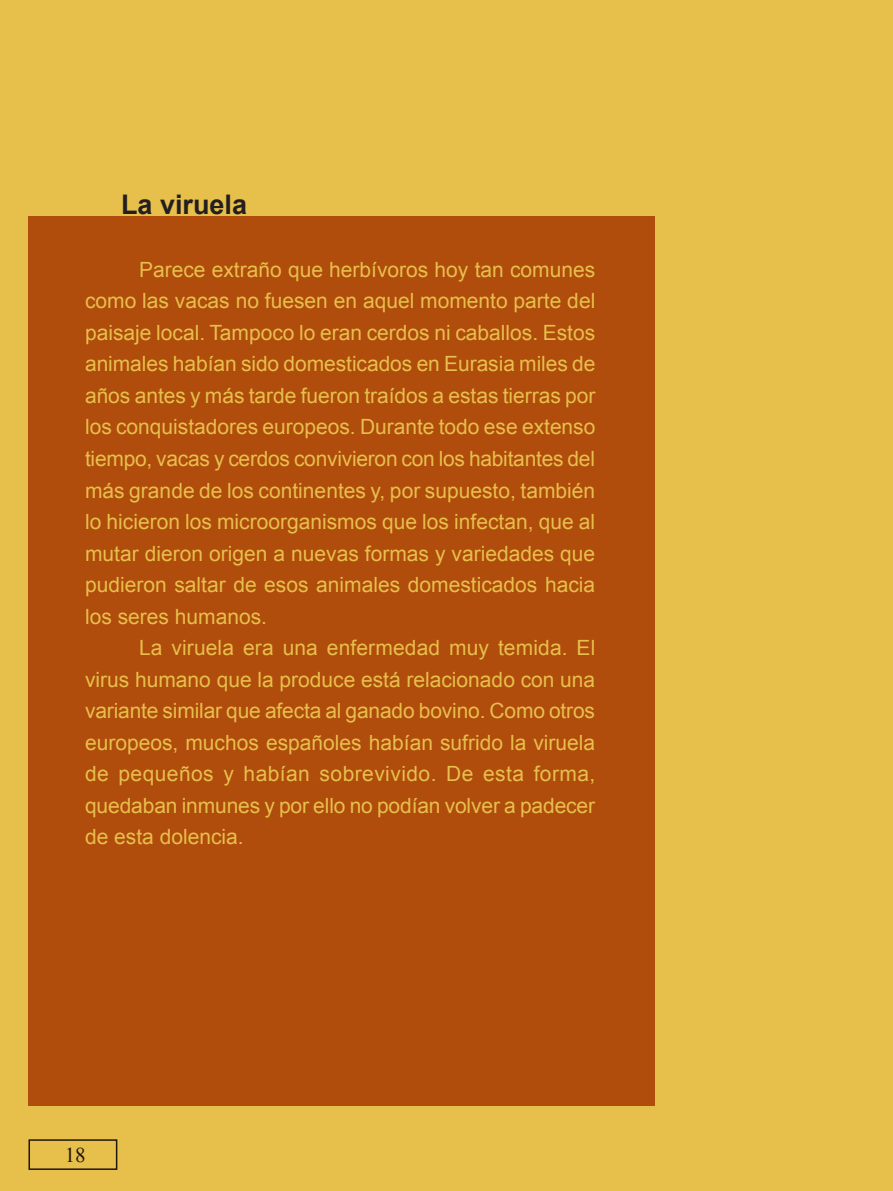
<style>
.page{position:relative;width:893px;height:1191px;background:#e7bf4b}
.page>*{position:absolute;margin:0;border:0;box-sizing:border-box;transform-origin:0 0}
.t1{font:700 27px "Arial";color:#231f20}
.t2{font:21px/31.5px "Arial";color:#e7bf4b;text-align:justify}
.t3{font:21px "Times New Roman";color:#231f20}
</style>
<div class="page">
<div style="left:29px;top:216px;width:626px;height:890px;background:#b04c0c"></div>
<p class="t1" style="left:121px;top:186px;width:128px">La viruela</p>
<p class="t2" style="left:85px;top:254px;width:512px;text-indent:54px">Parece extraño que herbívoros hoy tan comunes como las vacas no fuesen en aquel momento parte del paisaje local. Tampoco lo eran cerdos ni caballos. Estos animales habían sido domesticados en Eurasia miles de años antes y más tarde fueron traídos a estas tierras por los conquistadores europeos. Durante todo ese extenso tiempo, vacas y cerdos convivieron con los habitantes del más grande de los continentes y, por supuesto, también lo hicieron los microorganismos que los infectan, que al mutar dieron origen a nuevas formas y variedades que pudieron saltar de esos animales domesticados hacia los seres humanos.</p>
<p class="t2" style="left:85px;top:632px;width:512px;text-indent:54px">La viruela era una enfermedad muy temida. El virus humano que la produce está relacionado con una variante similar que afecta al ganado bovino. Como otros europeos, muchos españoles habían sufrido la viruela de pequeños y habían sobrevivido. De esta forma, quedaban inmunes y por ello no podían volver a padecer de esta dolencia.</p>
<p class="t3" style="left:65px;top:1140px;width:22px">18</p>
</div>
